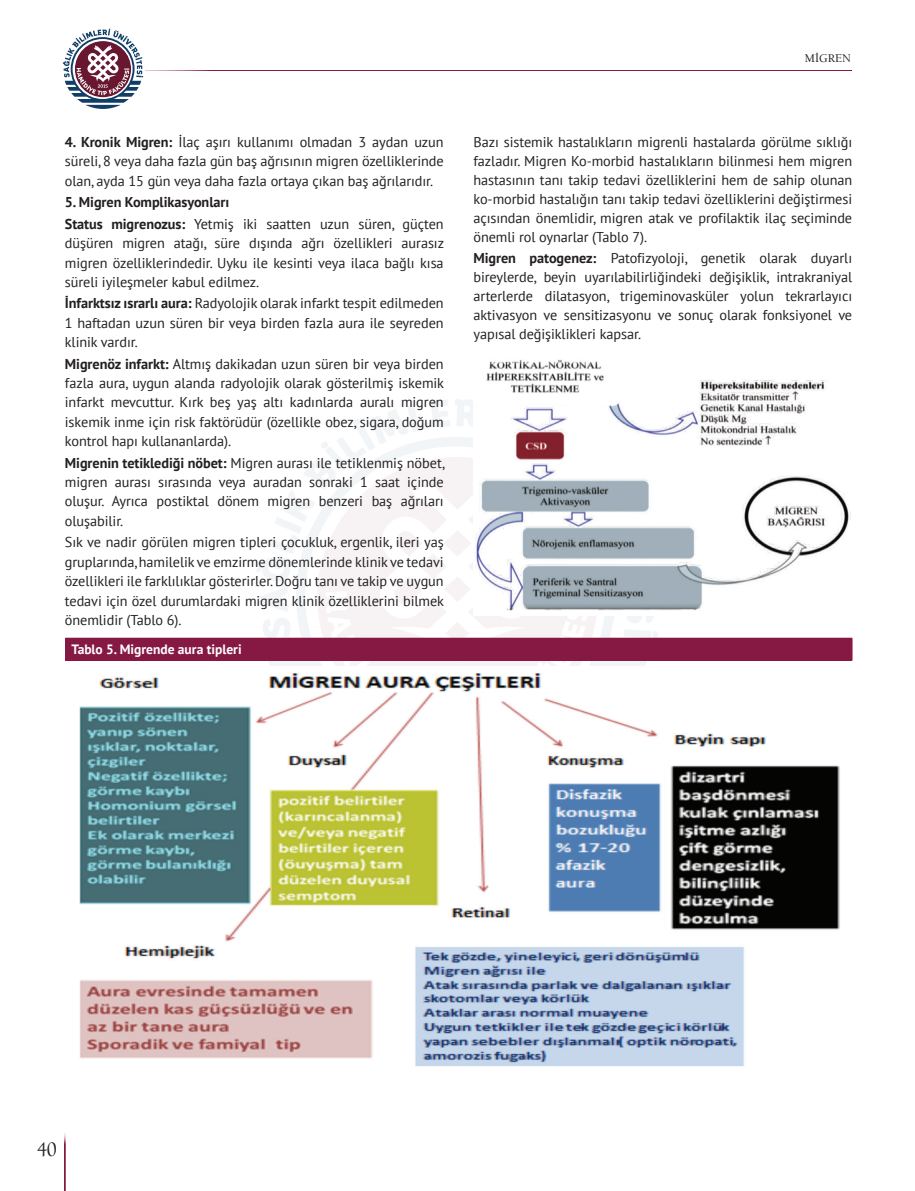
<style>
.page{position:relative;width:915px;height:1191px;background:#fff}
.page>*{position:absolute;margin:0;border:0;box-sizing:border-box;transform-origin:0 0}
.t1{font:21px "Berkeley Regular Tr";color:#231f20;scale:.92 1}
.YAZI{font:14.25px/19.4px "PT Sans";letter-spacing:-.005em;color:#231f20;text-align:justify}
.YAZI-2{font:700 14.25px "PT Sans";letter-spacing:-.005em;color:#231f20}
.TABLO-BASLIK{font:700 13.5px "PT Sans";color:#fff}
.t2{font:12px "Berkeley Regular Tr";color:#231f20}
.s1{font-weight:700}
</style>
<div class="page">
<hr style="left:85px;top:70px;width:765px;height:1px;background:#861943">
<hr style="left:64px;top:1131px;width:1px;height:60px;background:#861943">
<svg style="left:63px;top:29px;width:80px;height:80px"></svg>
<img style="left:475px;top:359px;width:376px;height:252px">
<div style="left:65px;top:638px;width:786px;height:22px;background:#861943"></div>
<svg style="left:851px;top:638px;width:1px;height:22px"></svg>
<hr style="left:65px;top:660px;width:786px;height:1px;background:#861943">
<img style="left:79px;top:673px;width:761px;height:394px">
<p class="YAZI" style="left:65px;top:132px;width:380px"><span class="s1">4. Kronik Migren:</span> İlaç aşırı kullanımı olmadan 3 aydan uzun süreli, 8 veya daha fazla gün baş ağrısının migren özelliklerinde olan, ayda 15 gün veya daha fazla ortaya çıkan baş ağrılarıdır.</p>
<p class="YAZI-2" style="left:65px;top:193px;width:166px">5. Migren Komplikasyonları</p>
<p class="YAZI" style="left:65px;top:214px;width:380px"><span class="s1">Status migrenozus:</span> Yetmiş iki saatten uzun süren, güçten düşüren migren atağı, süre dışında ağrı özellikleri aurasız migren özelliklerindedir. Uyku ile kesinti veya ilaca bağlı kısa süreli iyileşmeler kabul edilmez.</p>
<p class="YAZI" style="left:65px;top:293px;width:380px"><span class="s1">İnfarktsız ısrarlı aura:</span> Radyolojik olarak infarkt tespit edilmeden 1 haftadan uzun süren bir veya birden fazla aura ile seyreden klinik vardır.</p>
<p class="YAZI" style="left:65px;top:354px;width:380px"><span class="s1">Migrenöz infarkt:</span> Altmış dakikadan uzun süren bir veya birden fazla aura, uygun alanda radyolojik olarak gösterilmiş iskemik infarkt mevcuttur. Kırk beş yaş altı kadınlarda auralı migren iskemik inme için risk faktörüdür (özellikle obez, sigara, doğum kontrol hapı kullananlarda).</p>
<p class="YAZI" style="left:65px;top:453px;width:381px"><span class="s1">Migrenin tetiklediği nöbet:</span> Migren aurası ile tetiklenmiş nöbet, migren aurası sırasında veya auradan sonraki 1 saat içinde oluşur. Ayrıca postiktal dönem migren benzeri baş ağrıları oluşabilir.</p>
<p class="YAZI" style="left:65px;top:532px;width:380px">Sık ve nadir görülen migren tipleri çocukluk, ergenlik, ileri yaş gruplarında, hamilelik ve emzirme dönemlerinde klinik ve tedavi özellikleri ile farklılıklar gösterirler. Doğru tanı ve takip ve uygun tedavi için özel durumlardaki migren klinik özelliklerini bilmek önemlidir (Tablo 6).</p>
<p class="TABLO-BASLIK" style="left:71px;top:640px;width:172px">Tablo 5. Migrende aura tipleri</p>
<p class="t2" style="left:804px;top:51px;width:48px">MİGREN</p>
<p class="YAZI" style="left:473px;top:132px;width:380px">Bazı sistemik hastalıkların migrenli hastalarda görülme sıklığı fazladır. Migren Ko-morbid hastalıkların bilinmesi hem migren hastasının tanı takip tedavi özelliklerini hem de sahip olunan ko-morbid hastalığın tanı takip tedavi özelliklerini değiştirmesi açısından önemlidir, migren atak ve profilaktik ilaç seçiminde önemli rol oynarlar (Tablo 7).</p>
<p class="YAZI" style="left:473px;top:248px;width:380px"><span class="s1">Migren patogenez:</span> Patofizyoloji, genetik olarak duyarlı bireylerde, beyin uyarılabilirliğindeki değişiklik, intrakraniyal arterlerde dilatasyon, trigeminovasküler yolun tekrarlayıcı aktivasyon ve sensitizasyonu ve sonuç olarak fonksiyonel ve yapısal değişiklikleri kapsar.</p>
<h1 class="t1" style="left:37px;top:1136px;width:23px">40</h1>
</div>
